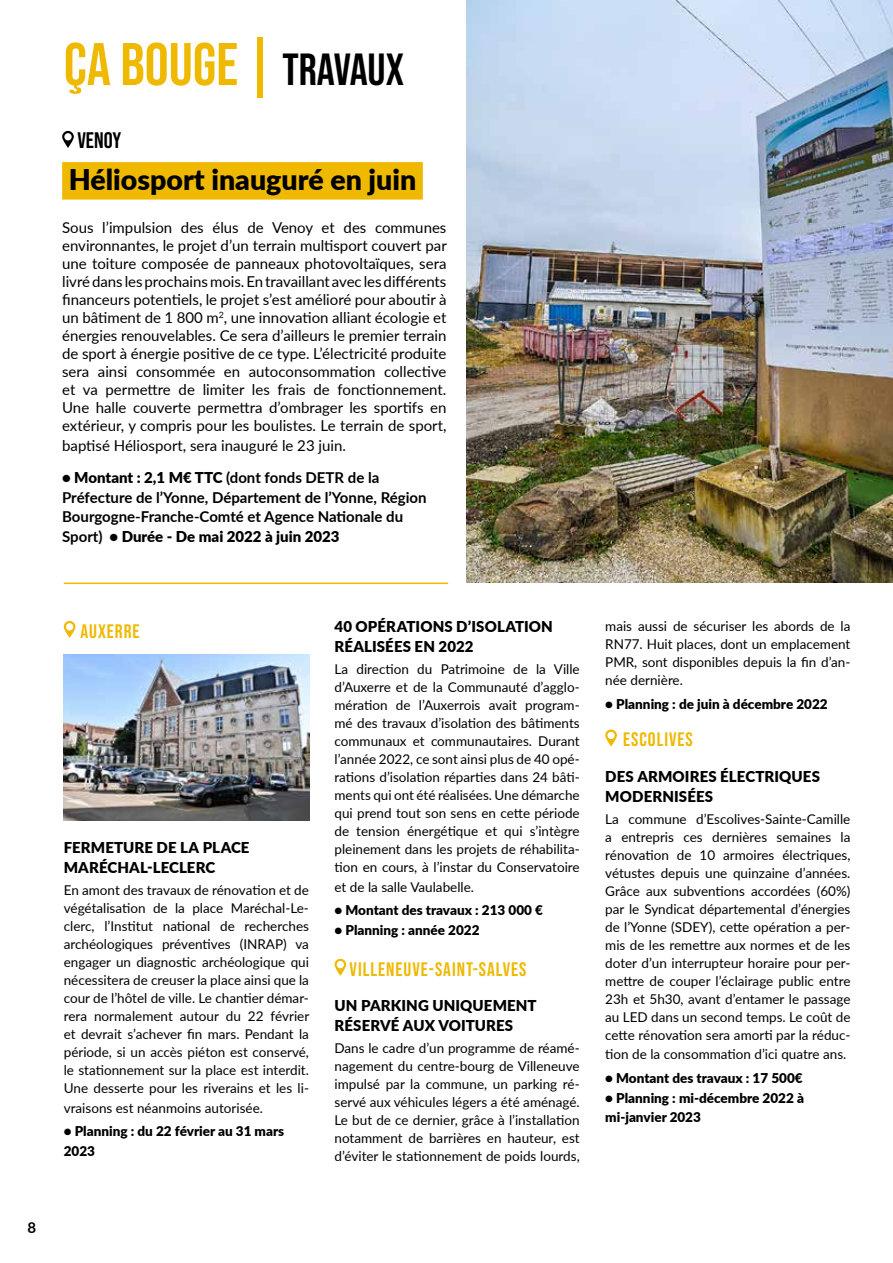
<style>
.page{position:relative;width:893px;height:1263px;background:#fff}
.page>*{position:absolute;margin:0;border:0;box-sizing:border-box;transform-origin:0 0}
.t1{font:60px "Bebas Neue";color:#efb900}
.t2{font:900 28.5px "Lato";color:#000}
.t3{font:22.5px "Bebas Neue";color:#000}
.t4{font:19.5px "Bebas Neue";letter-spacing:.05em;color:#efb900}
.t5{font:15px/18px "Lato";color:#000;text-align:justify}
.t6{font:700 15px/19.5px "Lato";color:#000}
.t7{font:900 15px/19.5px "Lato";letter-spacing:.01em;color:#000}
.t8{font:13.5px/18px "Lato";color:#000;text-align:justify}
.t9{font:900 13.5px/19.5px "Lato";color:#000}
.s1{font-size:45px;color:#000}
.s2{font-weight:900}
</style>
<div class="page">
<img style="left:466px;top:0;width:427px;height:583px">
<svg style="left:64px;top:621px;width:11px;height:17px"></svg>
<img style="left:64px;top:654px;width:245px;height:167px">
<svg style="left:334px;top:959px;width:12px;height:17px"></svg>
<svg style="left:605px;top:729px;width:12px;height:17px"></svg>
<div style="left:62px;top:162px;width:361px;height:38px;background:#efb900"></div>
<svg style="left:62px;top:131px;width:12px;height:17px"></svg>
<hr style="left:892px;top:929px;width:1px;height:334px;background:#efb900">
<hr style="left:64px;top:583px;width:384px;height:1px;background:#efb900">
<h1 class="t1" style="left:64px;top:30px;width:342px">ÇA BOUGE| <span class="s1">TRAVAUX</span></h1>
<h3 class="t3" style="left:77px;top:127px;width:45px">VENOY</h3>
<h2 class="t2" style="left:69px;top:158px;width:349px">Héliosport inauguré en juin</h2>
<p class="t5" style="left:62px;top:218px;width:386px">Sous l’impulsion des élus de Venoy et des communes environnantes, le projet d’un terrain multisport couvert par une toiture composée de panneaux photovoltaïques, sera livré dans les prochains mois. En travaillant avec les différents financeurs potentiels, le projet s’est amélioré pour aboutir à un bâtiment de 1 800 m<sup>2</sup>, une innovation alliant écologie et énergies renouvelables. Ce sera d’ailleurs le premier terrain de sport à énergie positive de ce type. L’électricité produite sera ainsi consommée en autoconsommation collective et va permettre de limiter les frais de fonctionnement.<br>Une halle couverte permettra d’ombrager les sportifs en extérieur, y compris pour les boulistes. Le terrain de sport,</p>
<p class="t5" style="left:62px;top:436px;width:285px">baptisé Héliosport, sera inauguré le 23 juin.</p>
<p class="t6" style="left:62px;top:467px;width:366px"><span class="s2">• Montant : 2,1 M€ TTC</span> (dont fonds DETR de la Préfecture de l’Yonne, Département de l’Yonne, Région Bourgogne-Franche-Comté et Agence Nationale du Sport) <span class="s2">• Durée - De mai 2022 à juin 2023</span></p>
<p class="t6" style="left:28px;top:1217px;width:10px">8</p>
<h3 class="t4" style="left:80px;top:620px;width:61px">AUXERRE</h3>
<p class="t7" style="left:64px;top:837px;width:187px">FERMETURE DE LA PLACE<br>MARÉCHAL-LECLERC</p>
<p class="t8" style="left:64px;top:881px;width:247px">En amont des travaux de rénovation et de végétalisation de la place Maréchal-Le&shy;clerc, l’Institut national de recherches archéologiques préventives (INRAP) va engager un diagnostic archéologique qui nécessitera de creuser la place ainsi que la cour de l’hôtel de ville. Le chantier démar&shy;rera normalement autour du 22 février et devrait s’achever fin mars. Pendant la période, si un accès piéton est conservé, le stationnement sur la place est interdit.<br>Une desserte pour les riverains et les li-</p>
<p class="t8" style="left:64px;top:1098px;width:201px">vraisons est néanmoins autorisée.</p>
<p class="t9" style="left:64px;top:1121px;width:222px">• Planning : du 22 février au 31 mars<br>2023</p>
<p class="t7" style="left:334px;top:616px;width:220px">40 OPÉRATIONS D’ISOLATION<br>RÉALISÉES EN 2022</p>
<p class="t8" style="left:334px;top:660px;width:247px">La direction du Patrimoine de la Ville d’Auxerre et de la Communauté d’agglo&shy;mération de l’Auxerrois avait program&shy;mé des travaux d’isolation des bâtiments communaux et communautaires. Durant l’année 2022, ce sont ainsi plus de 40 opé&shy;rations d’isolation réparties dans 24 bâti&shy;ments qui ont été réalisées. Une démarche qui prend tout son sens en cette période de tension énergétique et qui s’intègre pleinement dans les projets de réhabilita&shy;tion en cours, à l’instar du Conservatoire</p>
<p class="t8" style="left:334px;top:877px;width:141px">et de la salle Vaulabelle.</p>
<p class="t9" style="left:334px;top:900px;width:210px">• Montant des travaux : 213 000 €</p>
<p class="t9" style="left:334px;top:919px;width:147px">• Planning : année 2022</p>
<h3 class="t4" style="left:350px;top:958px;width:178px">VILLENEUVE-SAINT-SALVES</h3>
<p class="t7" style="left:334px;top:995px;width:204px">UN PARKING UNIQUEMENT<br>RÉSERVÉ AUX VOITURES</p>
<p class="t8" style="left:334px;top:1039px;width:247px">Dans le cadre d’un programme de réamé&shy;nagement du centre-bourg de Villeneuve impulsé par la commune, un parking ré&shy;servé aux véhicules légers a été aménagé.<br>Le but de ce dernier, grâce à l’installation notamment de barrières en hauteur, est d’éviter le stationnement de poids lourds,</p>
<p class="t8" style="left:605px;top:617px;width:247px">mais aussi de sécuriser les abords de la RN77. Huit places, dont un emplacement PMR, sont disponibles depuis la fin d’an&shy;née dernière.</p>
<p class="t9" style="left:605px;top:694px;width:224px">• Planning : de juin à décembre 2022</p>
<h3 class="t4" style="left:623px;top:729px;width:71px">ESCOLIVES</h3>
<p class="t7" style="left:605px;top:766px;width:216px">DES ARMOIRES ÉLECTRIQUES<br>MODERNISÉES</p>
<p class="t8" style="left:605px;top:809px;width:247px">La commune d’Escolives-Sainte-Camille a entrepris ces dernières semaines la rénovation de 10 armoires électriques, vétustes depuis une quinzaine d’années.<br>Grâce aux subventions accordées (60%) par le Syndicat départemental d’énergies de l’Yonne (SDEY), cette opération a per&shy;mis de les remettre aux normes et de les doter d’un interrupteur horaire pour per&shy;mettre de couper l’éclairage public entre 23h et 5h30, avant d’entamer le passage au LED dans un second temps. Le coût de cette rénovation sera amorti par la réduc-</p>
<p class="t8" style="left:605px;top:1045px;width:243px">tion de la consommation d’ici quatre ans.</p>
<p class="t9" style="left:605px;top:1068px;width:199px">• Montant des travaux : 17 500€</p>
<p class="t9" style="left:605px;top:1087px;width:200px">• Planning : mi-décembre 2022 à mi-janvier 2023</p>
</div>
